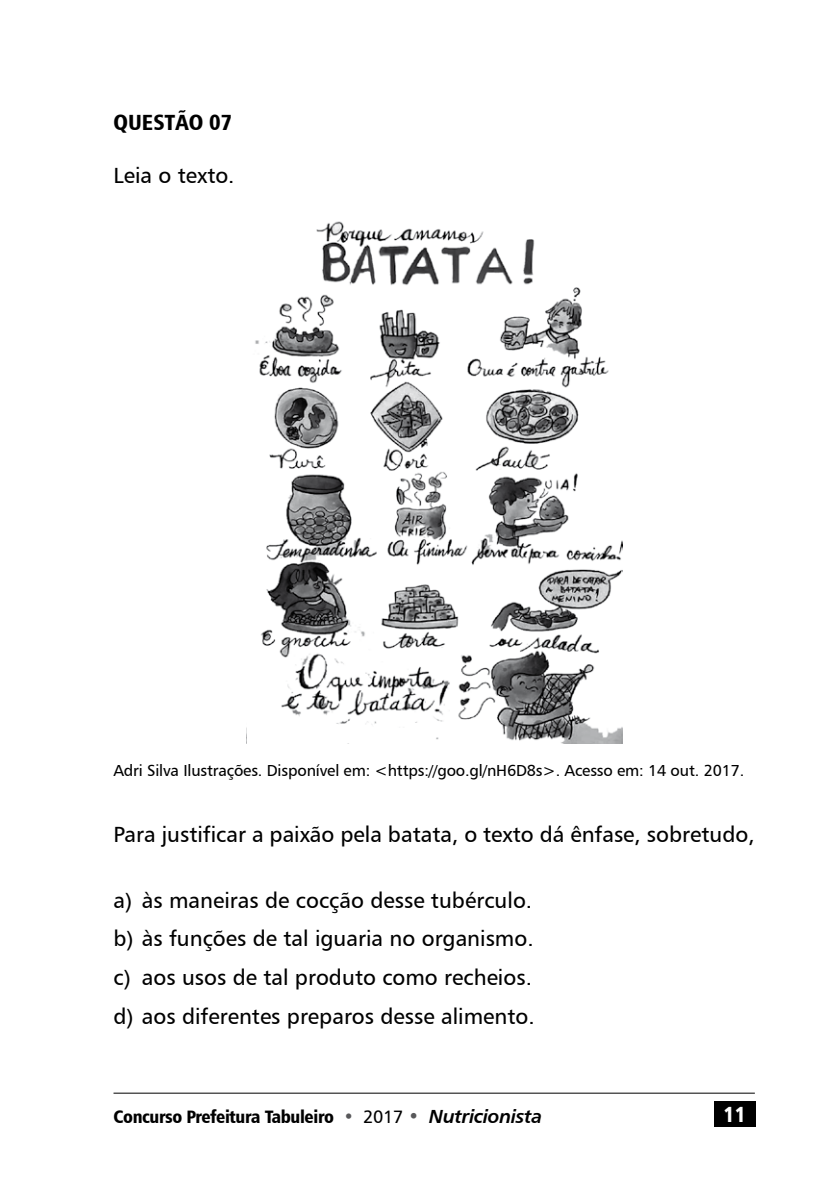
<style>
.page{position:relative;width:840px;height:1191px;background:#fff}
.page>*{position:absolute;margin:0;border:0;box-sizing:border-box;transform-origin:0 0}
.t1{font:22px/38.6px "Humanist 777 BT Roman B";color:#000}
.t2{font:22px "Humanist 777 BT Black Condensed B";color:#000}
.t3{font:22px "Humanist 777 BT Black Condensed B";color:#fff}
.t4{font:18px "Humanist 777 BT Black Condensed B";letter-spacing:-.02em;color:#000}
.t5{font:16px "Humanist 777 BT Roman B";letter-spacing:-.01em;color:#000}
.s1{font-family:"Humanist 777 BT Roman B";color:#58585a}
.s2{font-family:"Humanist 777 BT Roman B"}
.s3{font-family:"Humanist 777 BT Roman B";font-size:19px;color:#58585a}
.s4{font-family:"Humanist 777 BT Bold Italic B";font-size:19px}
</style>
<div class="page">
<hr style="left:113px;top:1092px;width:641px;height:1px;background:#000">
<div style="left:714px;top:1101px;width:41px;height:25px;background:#000"></div>
<img style="left:246px;top:221px;width:375px;height:523px">
<p class="t2" style="left:113px;top:108px;width:120px">QUESTÃO 07</p>
<p class="t1" style="left:113px;top:156px;width:122px">Leia o texto.</p>
<p class="t5" style="left:113px;top:760px;width:632px">Adri Silva Ilustrações. Disponível em: &lt;https://goo.gl/nH6D8s&gt;. Acesso em: 14 out. 2017.</p>
<p class="t1" style="left:113px;top:814px;width:642px">Para justificar a paixão pela batata, o texto dá ênfase, sobretudo,</p>
<p class="t1" style="left:113px;top:880px;width:422px">a) às maneiras de cocção desse tubérculo. b) às funções de tal iguaria no organismo. c) aos usos de tal produto como recheios. d) aos diferentes preparos desse alimento.</p>
<p class="t4" style="left:113px;top:1105px;width:430px">Concurso Prefeitura Tabuleiro <span class="s1">•</span> <span class="s2">2017</span> <span class="s3">•</span> <span class="s4">Nutricionista</span></p>
<p class="t3" style="left:723px;top:1100px;width:24px">11</p>
</div>
